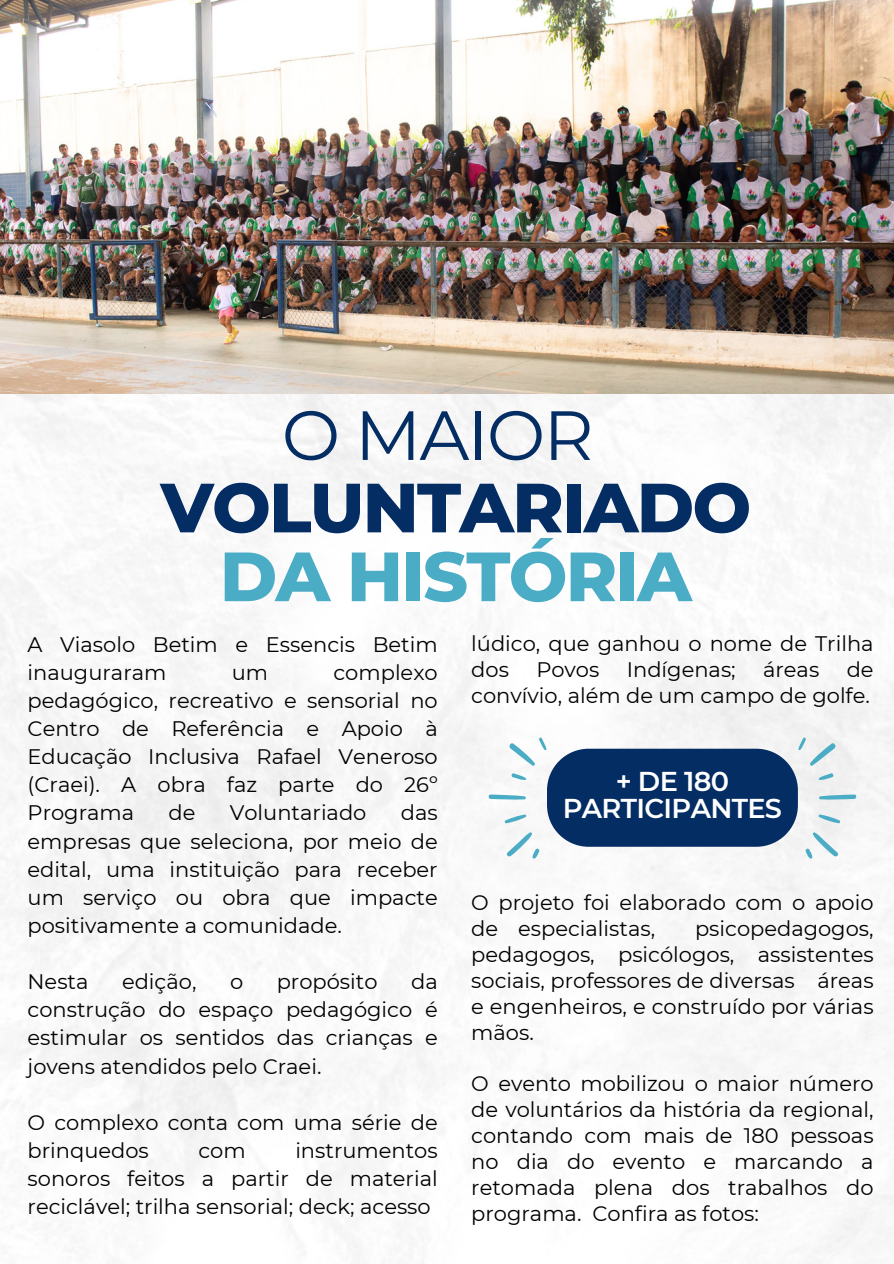
<style>
.page{position:relative;width:894px;height:1264px;background:#fff}
.page>*{position:absolute;margin:0;border:0;box-sizing:border-box;transform-origin:0 0}
.t1{font:800 69.45px/68.8px "Montserrat";letter-spacing:-.025em;color:#042d64;text-align:center}
.t2{font:69.45px "Montserrat";letter-spacing:-.025em;color:#042d64}
.t3{font:600 27.15px/27px "Montserrat";letter-spacing:-.025em;color:#fff;text-align:center}
.t4{font:21px/28.2px "Montserrat";color:#000;text-align:justify}
.s1{color:#4bacc6}
</style>
<div class="page">
<img style="left:0;top:394px;width:893px;height:869px">
<img style="left:0;top:0;width:893px;height:394px">
<div style="left:547px;top:748px;width:250px;height:98px;background:#042d64;border-radius:42px"></div>
<svg style="left:510px;top:772px;width:16px;height:8px"></svg>
<svg style="left:488px;top:794px;width:38px;height:5px"></svg>
<svg style="left:504px;top:814px;width:22px;height:9px"></svg>
<svg style="left:505px;top:832px;width:35px;height:26px"></svg>
<svg style="left:507px;top:736px;width:39px;height:30px"></svg>
<svg style="left:818px;top:772px;width:16px;height:8px"></svg>
<svg style="left:818px;top:794px;width:38px;height:5px"></svg>
<svg style="left:817px;top:814px;width:23px;height:9px"></svg>
<svg style="left:804px;top:832px;width:35px;height:26px"></svg>
<svg style="left:797px;top:736px;width:39px;height:30px"></svg>
<h3 class="t2" style="left:282px;top:392px;width:313px">O MAIOR</h3>
<p class="t1" style="left:160px;top:473px;width:592px">VOLUNTARIADO<br><span class="s1">DA HISTÓRIA</span></p>
<p class="t4" style="left:28px;top:630px;width:411px">A Viasolo Betim e Essencis Betim inauguraram</p>
<h2 class="t4" style="left:471px;top:631px;width:404px;line-height:25.8px">lúdico, que ganhou o nome de Trilha dos</h2>
<h2 class="t4" style="left:471px;top:656px;width:404px;line-height:25.8px;text-align:right">de<br>convívio, além de um campo de golfe.</h2>
<h2 class="t4" style="left:536px;top:655px;width:65px">Povos</h2>
<h2 class="t4" style="left:626px;top:655px;width:110px">Indígenas;</h2>
<h2 class="t4" style="left:762px;top:655px;width:58px">áreas</h2>
<p class="t4" style="left:28px;top:658px;width:411px;text-indent:306px">complexo pedagógico, recreativo e sensorial no Centro de Referência e Apoio à Educação Inclusiva Rafael Veneroso (Craei). A obra faz parte do 26º Programa</p>
<p class="t4" style="left:232px;top:658px;width:38px">um</p>
<p class="t3" style="left:562px;top:767px;width:221px">+ DE 180<br>PARTICIPANTES</p>
<p class="t4" style="left:28px;top:798px;width:411px;text-indent:373px">das empresas que seleciona, por meio de edital, uma instituição para receber um serviço ou obra que impacte positivamente a comunidade.</p>
<p class="t4" style="left:28px;top:967px;width:62px">Nesta</p>
<p class="t4" style="left:122px;top:967px;width:76px">edição,</p>
<p class="t4" style="left:230px;top:967px;width:15px">o</p>
<p class="t4" style="left:276px;top:967px;width:102px">propósito</p>
<p class="t4" style="left:168px;top:798px;width:28px">de</p>
<p class="t4" style="left:230px;top:798px;width:138px">Voluntariado</p>
<h1 class="t4" style="left:471px;top:889px;width:404px;line-height:25.8px">O projeto foi elaborado com o apoio de especialistas,</h1>
<h1 class="t4" style="left:471px;top:915px;width:404px;line-height:25.8px;text-indent:224px">psicopedagogos, pedagogos, psicólogos, assistentes sociais, professores de diversas áreas e engenheiros, e construído por várias mãos.</h1>
<p class="t4" style="left:471px;top:1070px;width:404px;line-height:25.8px">O evento mobilizou o maior número de voluntários da história da regional, contando com mais de 180 pessoas no dia do evento e marcando a retomada plena dos trabalhos do programa.</p>
<p class="t4" style="left:28px;top:967px;width:411px;text-indent:383px">da construção do espaço pedagógico é estimular os sentidos das crianças e jovens atendidos pelo Craei.</p>
<p class="t4" style="left:28px;top:1108px;width:411px">O complexo conta com uma série de brinquedos</p>
<p class="t4" style="left:28px;top:1136px;width:411px;text-indent:268px">instrumentos sonoros feitos a partir de material reciclável; trilha sensorial; deck; acesso</p>
<p class="t4" style="left:198px;top:1136px;width:49px">com</p>
<p class="t4" style="left:592px;top:1199px;width:168px">Confira as fotos:</p>
</div>
